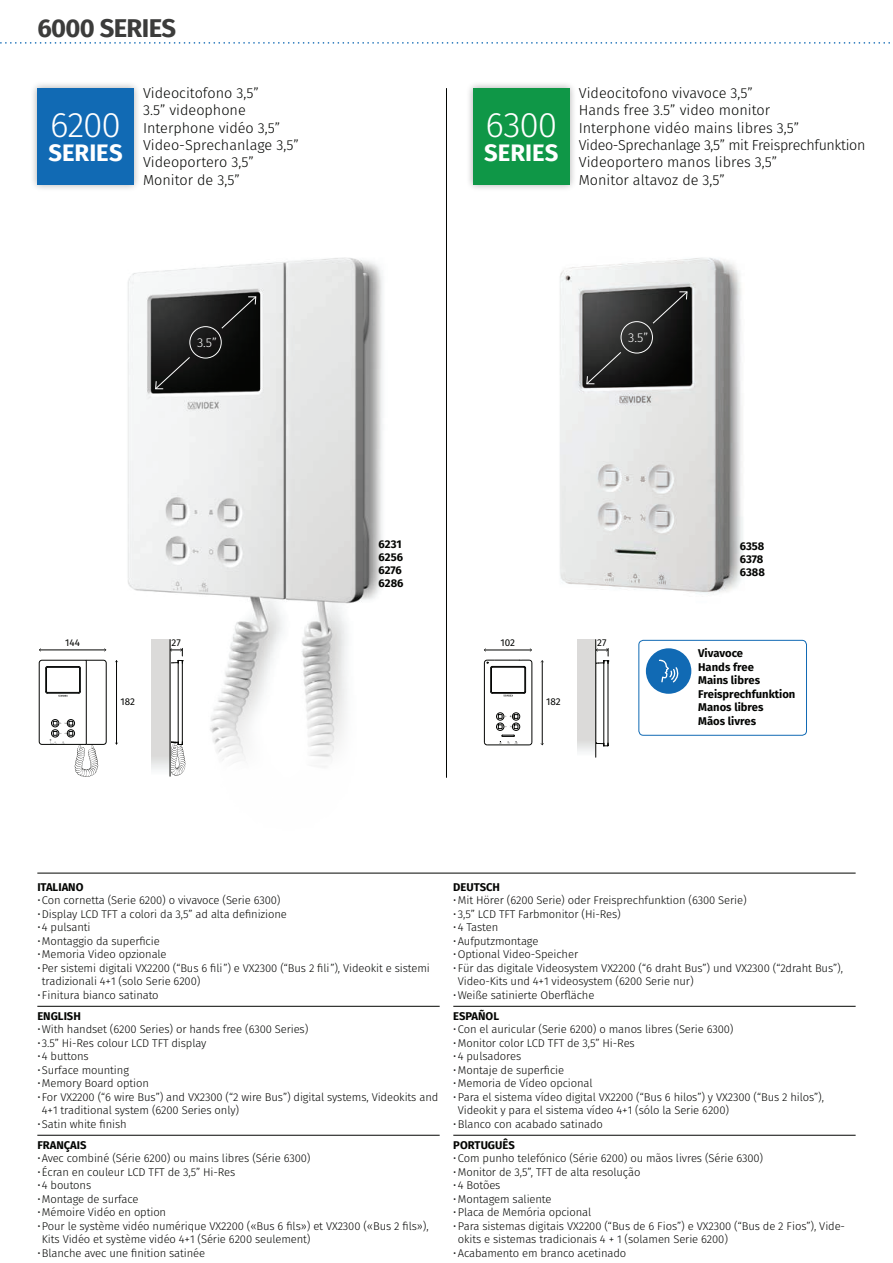
<style>
.page{position:relative;width:893px;height:1263px;background:#fff}
.page>*{position:absolute;margin:0;border:0;box-sizing:border-box;transform-origin:0 0}
.t1{font:300 35.4px "Fira Sans";letter-spacing:-.03em;color:#fff}
.t2{font:700 25.65px "Fira Sans";letter-spacing:-.025em;color:#3c3c3b}
.t3{font:700 23.85px "Fira Sans";color:#fff}
.t4{font:300 14.4px/17.2px "Fira Sans";color:#040503}
.t5{font:300 12.9px "Fira Sans";color:#fff}
.t6{font:300 11.25px/13.5px "Fira Sans";letter-spacing:-.01em;color:#040503}
.t7{font:700 11.25px/12.9px "Fira Sans";color:#040503}
.t8{font:9.9px "Fira Sans";color:#040503}
</style>
<div class="page">
<svg style="left:0;top:42px;width:890px;height:2px"></svg>
<div style="left:30px;top:81px;width:111px;height:111px;background:#040503;opacity:.33"></div>
<div style="left:37px;top:88px;width:97px;height:97px;background:#116ab4"></div>
<div style="left:466px;top:81px;width:111px;height:111px;background:#040503;opacity:.33"></div>
<div style="left:473px;top:88px;width:97px;height:97px;background:#0f9747"></div>
<div style="left:496px;top:712px;width:8px;height:8px;border:1px solid #040503;border-radius:50%"></div>
<div style="left:496px;top:723px;width:8px;height:8px;border:1px solid #040503;border-radius:50%"></div>
<div style="left:512px;top:723px;width:8px;height:8px;border:1px solid #040503;border-radius:50%"></div>
<div style="left:512px;top:712px;width:8px;height:8px;border:1px solid #040503;border-radius:50%"></div>
<hr style="left:532px;top:663px;width:1px;height:79px;background:#040503">
<hr style="left:487px;top:745px;width:42px;height:1px;background:#040503">
<hr style="left:484px;top:663px;width:1px;height:79px;background:#040503">
<svg style="left:484px;top:660px;width:48px;height:37px"></svg>
<svg style="left:499px;top:735px;width:19px;height:9px"></svg>
<svg style="left:498px;top:714px;width:21px;height:15px"></svg>
<hr style="left:542px;top:661px;width:1px;height:84px;background:#040503">
<hr style="left:484px;top:650px;width:47px;height:1px;background:#040503">
<svg style="left:577px;top:640px;width:18px;height:112px;background:#dcdbda"></svg>
<hr style="left:595px;top:640px;width:1px;height:117px;background:#040503">
<svg style="left:595px;top:648px;width:14px;height:99px"></svg>
<hr style="left:37px;top:1006px;width:403px;height:1px;background:#040503">
<hr style="left:37px;top:1135px;width:403px;height:1px;background:#040503">
<hr style="left:453px;top:1006px;width:403px;height:1px;background:#040503">
<hr style="left:453px;top:1135px;width:403px;height:1px;background:#040503">
<hr style="left:446px;top:88px;width:1px;height:690px;background:#040503">
<hr style="left:37px;top:873px;width:819px;height:1px;background:#040503">
<img style="left:104px;top:257px;width:279px;height:520px">
<svg style="left:154px;top:356px;width:37px;height:34px"></svg>
<svg style="left:221px;top:296px;width:36px;height:33px"></svg>
<div style="left:189px;top:326px;width:33px;height:32px;border:1px solid #fff;border-radius:50%"></div>
<img style="left:560px;top:258px;width:183px;height:336px">
<svg style="left:586px;top:351px;width:36px;height:34px"></svg>
<svg style="left:652px;top:291px;width:36px;height:33px"></svg>
<div style="left:621px;top:321px;width:32px;height:32px;border:1px solid #fff;border-radius:50%"></div>
<svg style="left:39px;top:660px;width:68px;height:117px"></svg>
<hr style="left:116px;top:661px;width:1px;height:83px;background:#040503">
<hr style="left:39px;top:650px;width:67px;height:1px;background:#040503">
<svg style="left:151px;top:640px;width:19px;height:136px;background:#dddcdb"></svg>
<hr style="left:170px;top:640px;width:1px;height:136px;background:#040503">
<svg style="left:169px;top:648px;width:17px;height:128px"></svg>
<div style="left:639px;top:640px;width:168px;height:95px;border:1px solid #116ab4;border-radius:5px"></div>
<div style="left:646px;top:648px;width:45px;height:46px;background:#116ab4;border-radius:50%"></div>
<svg style="left:659px;top:659px;width:20px;height:23px"></svg>
<h2 class="t2" style="left:37px;top:6px;width:140px">6000 SERIES</h2>
<h1 class="t1" style="left:50px;top:100px;width:72px">6200</h1>
<h3 class="t3" style="left:49px;top:132px;width:76px">SERIES</h3>
<p class="t4" style="left:143px;top:84px;width:157px">Videocitofono 3,5”<br>3.5” videophone<br>Interphone vidéo 3,5”<br>Video-Sprechanlage 3,5”<br>Videoportero 3,5”<br>Monitor de 3,5”</p>
<p class="t4" style="left:579px;top:84px;width:288px">Videocitofono vivavoce 3,5”<br>Hands free 3.5” video monitor<br>Interphone vidéo mains libres 3,5” Video-Sprechanlage 3,5” mit Freisprechfunktion Videoportero manos libres 3,5”<br>Monitor altavoz de 3,5”</p>
<h1 class="t1" style="left:485px;top:100px;width:73px">6300</h1>
<h3 class="t3" style="left:484px;top:132px;width:76px">SERIES</h3>
<p class="t5" style="left:197px;top:333px;width:21px">3.5”</p>
<p class="t5" style="left:628px;top:328px;width:21px">3.5”</p>
<p class="t7" style="left:379px;top:537px;width:26px">6231<br>6256<br>6276<br>6286</p>
<p class="t7" style="left:740px;top:539px;width:27px">6358<br>6378<br>6388</p>
<p class="t8" style="left:65px;top:635px;width:16px">144</p>
<p class="t8" style="left:172px;top:635px;width:11px">27</p>
<p class="t8" style="left:120px;top:694px;width:16px">182</p>
<p class="t8" style="left:500px;top:635px;width:16px">102</p>
<p class="t8" style="left:597px;top:635px;width:11px">27</p>
<p class="t8" style="left:546px;top:694px;width:16px">182</p>
<p class="t7" style="left:698px;top:646px;width:99px;line-height:13.5px">Vivavoce<br>Hands free<br>Mains libres<br>Freisprechfunktion<br>Manos libres<br>Mãos livres</p>
<p class="t7" style="left:37px;top:880px;width:48px">ITALIANO</p>
<p class="t6" style="left:37px;top:894px;width:245px">•Con cornetta (Serie 6200) o vivavoce (Serie 6300)</p>
<p class="t6" style="left:37px;top:907px;width:251px">•Display LCD TFT a colori da 3,5” ad alta definizione</p>
<p class="t6" style="left:37px;top:921px;width:55px">•4 pulsanti</p>
<p class="t6" style="left:37px;top:934px;width:124px">•Montaggio da superficie</p>
<p class="t6" style="left:37px;top:948px;width:131px">•Memoria Video opzionale</p>
<p class="t6" style="left:42px;top:961px;width:390px;text-indent:-5px">•Per sistemi digitali VX2200 (“Bus 6 fili”) e VX2300 (“Bus 2 fili”), Videokit e sistemi tradizionali 4+1 (solo Serie 6200)</p>
<p class="t6" style="left:37px;top:988px;width:123px">•Finitura bianco satinato</p>
<p class="t7" style="left:37px;top:1009px;width:45px">ENGLISH</p>
<p class="t6" style="left:37px;top:1023px;width:273px">•With handset (6200 Series) or hands free (6300 Series)</p>
<p class="t6" style="left:37px;top:1036px;width:171px">•3.5” Hi-Res colour LCD TFT display</p>
<p class="t6" style="left:37px;top:1050px;width:53px">•4 buttons</p>
<p class="t6" style="left:37px;top:1063px;width:93px">•Surface mounting</p>
<p class="t6" style="left:37px;top:1076px;width:113px">•Memory Board option</p>
<p class="t6" style="left:42px;top:1090px;width:398px;text-indent:-5px">•For VX2200 (“6 wire Bus”) and VX2300 (“2 wire Bus”) digital systems, Videokits and<br>4+1 traditional system (6200 Series only)</p>
<p class="t6" style="left:37px;top:1117px;width:91px">•Satin white finish</p>
<p class="t7" style="left:37px;top:1138px;width:51px">FRANÇAIS</p>
<p class="t6" style="left:37px;top:1152px;width:275px">•Avec combiné (Série 6200) ou mains libres (Série 6300)</p>
<p class="t6" style="left:37px;top:1165px;width:200px">•Écran en couleur LCD TFT de 3,5” Hi-Res</p>
<p class="t6" style="left:37px;top:1178px;width:55px">•4 boutons</p>
<p class="t6" style="left:37px;top:1192px;width:103px">•Montage de surface</p>
<p class="t6" style="left:37px;top:1205px;width:130px">•Mémoire Vidéo en option</p>
<p class="t6" style="left:42px;top:1219px;width:388px;text-indent:-5px">•Pour le système vidéo numérique VX2200 («Bus 6 fils») et VX2300 («Bus 2 fils»),<br>Kits Vidéo et système vidéo 4+1 (Série 6200 seulement)</p>
<p class="t6" style="left:37px;top:1246px;width:169px">•Blanche avec une finition satinée</p>
<p class="t7" style="left:453px;top:880px;width:48px">DEUTSCH</p>
<p class="t6" style="left:453px;top:894px;width:295px">•Mit Hörer (6200 Serie) oder Freisprechfunktion (6300 Serie)</p>
<p class="t6" style="left:453px;top:907px;width:169px">•3,5” LCD TFT Farbmonitor (Hi-Res)</p>
<p class="t6" style="left:453px;top:921px;width:46px">•4 Tasten</p>
<p class="t6" style="left:453px;top:934px;width:87px">•Aufputzmontage</p>
<p class="t6" style="left:453px;top:948px;width:126px">•Optional Video-Speicher</p>
<p class="t6" style="left:458px;top:961px;width:387px;text-indent:-5px">•Für das digitale Videosystem VX2200 (“6 draht Bus”) und VX2300 (“2draht Bus”),<br>Video-Kits und 4+1 videosystem (6200 Serie nur)</p>
<p class="t6" style="left:453px;top:988px;width:143px">•Weiße satinierte Oberfläche</p>
<p class="t7" style="left:453px;top:1009px;width:47px">ESPAÑOL</p>
<p class="t6" style="left:453px;top:1023px;width:282px">•Con el auricular (Serie 6200) o manos libres (Serie 6300)</p>
<p class="t6" style="left:453px;top:1036px;width:183px">•Monitor color LCD TFT de 3,5” Hi-Res</p>
<p class="t6" style="left:453px;top:1050px;width:69px">•4 pulsadores</p>
<p class="t6" style="left:453px;top:1063px;width:112px">•Montaje de superficie</p>
<p class="t6" style="left:453px;top:1076px;width:141px">•Memoria de Vídeo opcional</p>
<p class="t6" style="left:458px;top:1090px;width:368px;text-indent:-5px">•Para el sistema vídeo digital VX2200 (“Bus 6 hilos”) y VX2300 (“Bus 2 hilos”),<br>Videokit y para el sistema vídeo 4+1 (sólo la Serie 6200)</p>
<p class="t6" style="left:453px;top:1117px;width:151px">•Blanco con acabado satinado</p>
<p class="t7" style="left:453px;top:1138px;width:63px">PORTUGUÊS</p>
<p class="t6" style="left:453px;top:1152px;width:311px">•Com punho telefónico (Série 6200) ou mãos livres (Série 6300)</p>
<p class="t6" style="left:453px;top:1165px;width:189px">•Monitor de 3,5”, TFT de alta resolução</p>
<p class="t6" style="left:453px;top:1178px;width:49px">•4 Botões</p>
<p class="t6" style="left:453px;top:1192px;width:100px">•Montagem saliente</p>
<p class="t6" style="left:453px;top:1205px;width:140px">•Placa de Memória opcional</p>
<p class="t6" style="left:458px;top:1219px;width:389px;text-indent:-5px">•Para sistemas digitais VX2200 (“Bus de 6 Fios”) e VX2300 (“Bus de 2 Fios”), Vide&shy;okits e sistemas tradicionais 4 + 1 (solamen Serie 6200)</p>
<p class="t6" style="left:453px;top:1246px;width:174px">•Acabamento em branco acetinado</p>
</div>
